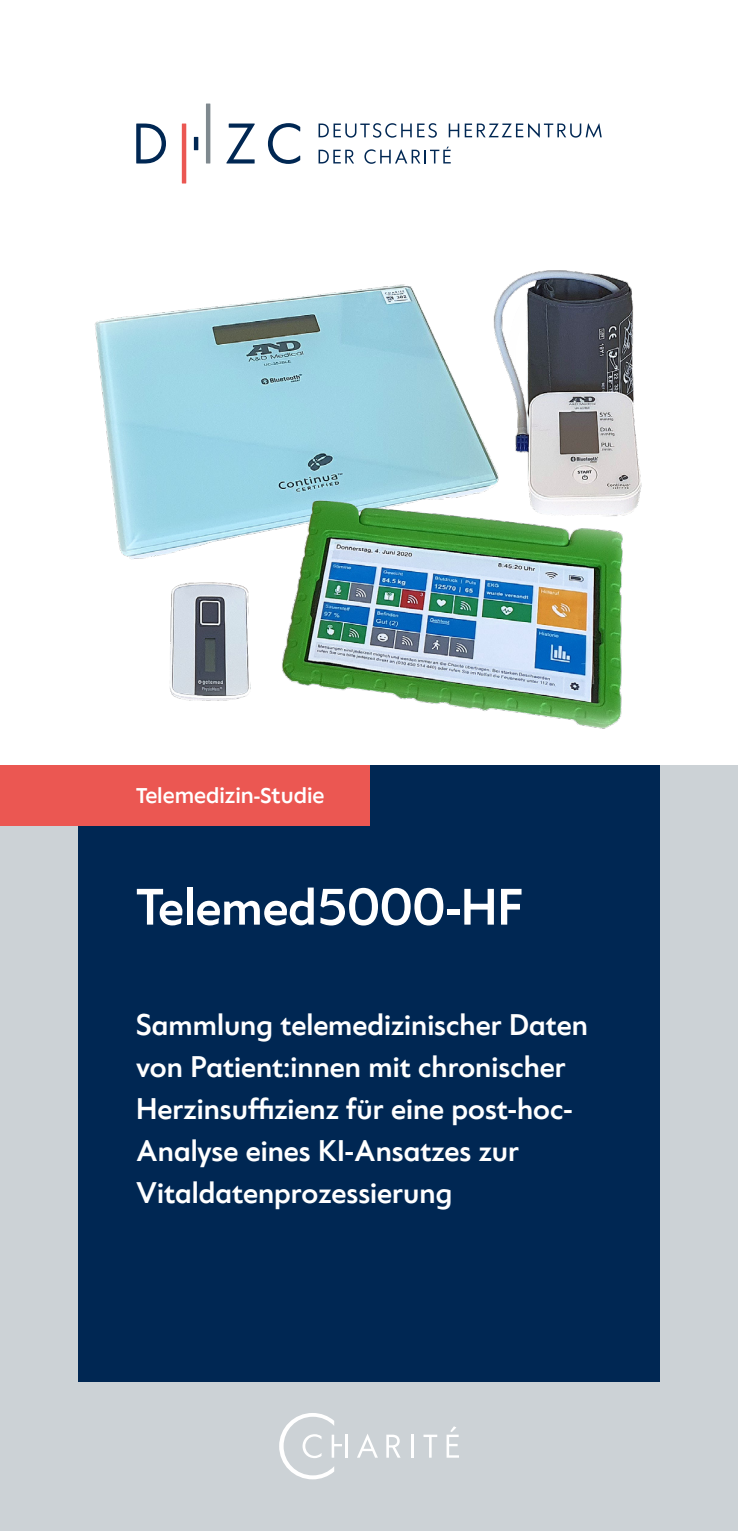
<style>
.page{position:relative;width:738px;height:1531px;background:#fff}
.page>*{position:absolute;margin:0;border:0;box-sizing:border-box;transform-origin:0 0}
.Headline_Titel{font:500 60px "Charite Headline";color:#fff}
.Headline_Titel-2{font:500 35px/42px "Charite Headline";color:#fff}
.Rubrik{font:500 25px "Charite Text";color:#fff}
</style>
<div class="page">
<svg style="left:226px;top:124px;width:29px;height:39px"></svg>
<svg style="left:136px;top:124px;width:30px;height:39px"></svg>
<svg style="left:268px;top:123px;width:32px;height:41px"></svg>
<hr style="left:182px;top:124px;width:4px;height:59px;background:#eb5752">
<hr style="left:206px;top:104px;width:4px;height:59px;background:#7f898f">
<hr style="left:194px;top:137px;width:4px;height:13px;background:#002753">
<svg style="left:318px;top:123px;width:93px;height:15px"></svg>
<svg style="left:417px;top:123px;width:19px;height:15px"></svg>
<svg style="left:448px;top:123px;width:153px;height:15px"></svg>
<svg style="left:318px;top:150px;width:36px;height:13px"></svg>
<svg style="left:364px;top:147px;width:86px;height:17px"></svg>
<div style="left:0;top:765px;width:737px;height:766px;background:#ccd2d6"></div>
<div style="left:78px;top:765px;width:581px;height:617px;background:#002753"></div>
<img style="left:95px;top:270px;width:547px;height:459px">
<div style="left:0;top:765px;width:369px;height:60px;background:#eb5752"></div>
<svg style="left:423px;top:1434px;width:14px;height:23px"></svg>
<hr style="left:411px;top:1434px;width:2px;height:23px;background:#fff">
<svg style="left:357px;top:1434px;width:20px;height:23px"></svg>
<svg style="left:386px;top:1434px;width:14px;height:23px"></svg>
<svg style="left:446px;top:1426px;width:12px;height:31px"></svg>
<hr style="left:345px;top:1434px;width:3px;height:23px;background:#fff">
<svg style="left:279px;top:1413px;width:63px;height:66px"></svg>
<p class="Rubrik" style="left:136px;top:781px;width:189px">Telemedizin-Studie</p>
<p class="Headline_Titel" style="left:136px;top:872px;width:387px">Telemed5000-HF</p>
<p class="Headline_Titel-2" style="left:136px;top:1001px;width:453px">Sammlung telemedizinischer Daten von Patient:innen mit chronischer Herzinsuffizienz für eine post-hoc-Analyse eines KI-Ansatzes zur Vitaldatenprozessierung</p>
</div>
